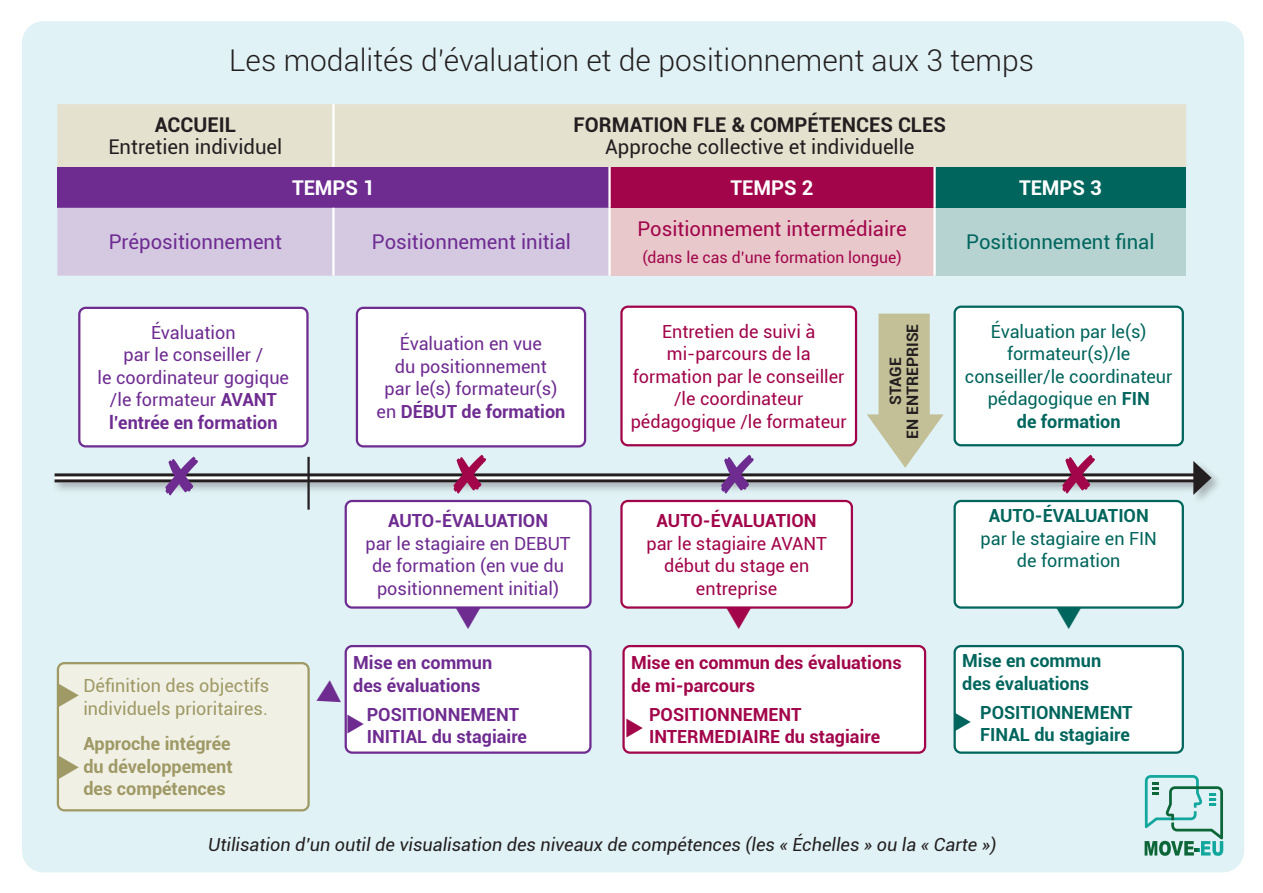
<style>
.page{position:relative;width:1263px;height:893px;background:#fff}
.page>*{position:absolute;margin:0;border:0;box-sizing:border-box;transform-origin:0 0}
._9-12_Roboto_reg_ss{font:300 30px "Roboto";color:#231f20}
.txt{font:20.25px "Roboto";color:#231f20}
.txt-2{font:20.25px "Roboto";color:#6e2c91}
.txt-3{font:700 20.25px "Roboto";color:#231f20}
.txt-4{font:20.25px "Roboto";color:#a2054a}
.txt-5{font:20.25px "Roboto";color:#00665d}
.txt-6{font:700 20.25px "Roboto";color:#fff}
.txt-7{font:18px/22.5px "Roboto";color:#6e2c91;text-align:center}
.txt-8{font:18px/22.6px "Roboto";color:#a2054a;text-align:center}
.txt-9{font:18px/22.6px "Roboto";color:#00665d;text-align:center}
.txt-10{font:italic 18px "Roboto";color:#231f20}
.txt-11{font:700 18px/22.6px "Roboto";color:#a2054a}
.txt-12{font:700 18px/22.6px "Roboto";color:#6e2c91}
.txt-13{font:700 18px/22.6px "Roboto";color:#00665d}
.txt-14{font:18px/22.5px "Roboto";color:#9e9965}
.txt-15{font:700 18px/22.5px "Roboto";color:#9e9965;text-align:justify}
.txt-16{font:15.75px "Roboto";color:#a2054a}
.txt-17{font:700 15.75px "Roboto";color:#231f20}
.s1{font-weight:700}
</style>
<div class="page">
<div style="left:22px;top:21px;width:1222px;height:851px;background:#e0f2f5;border-radius:21px"></div>
<svg style="left:1144px;top:775px;width:79px;height:81px"></svg>
<div style="left:57px;top:104px;width:1129px;height:63px;background:#e4e2cf"></div>
<div style="left:57px;top:167px;width:552px;height:41px;background:#6e2c91"></div>
<div style="left:609px;top:167px;width:325px;height:41px;background:#a2054a"></div>
<div style="left:934px;top:167px;width:252px;height:41px;background:#00665d"></div>
<div style="left:57px;top:208px;width:551px;height:68px;background:#d5c9e2"></div>
<div style="left:609px;top:208px;width:325px;height:68px;background:#e8c8cb"></div>
<div style="left:934px;top:208px;width:252px;height:68px;background:#b6d3d2"></div>
<hr style="left:332px;top:104px;width:3px;height:63px;background:#fff">
<hr style="left:608px;top:167px;width:3px;height:41px;background:#fff">
<hr style="left:933px;top:167px;width:3px;height:41px;background:#fff">
<hr style="left:332px;top:208px;width:3px;height:68px;background:#fff">
<hr style="left:608px;top:208px;width:3px;height:68px;background:#fff">
<hr style="left:933px;top:208px;width:3px;height:68px;background:#fff">
<div style="left:79px;top:308px;width:228px;height:138px;background:#fff;border-radius:6px"></div>
<div style="left:78px;top:307px;width:231px;height:140px;border:2px solid #6e2c91;border-radius:6px"></div>
<div style="left:357px;top:308px;width:228px;height:138px;background:#fff;border-radius:6px"></div>
<div style="left:356px;top:307px;width:230px;height:140px;border:2px solid #6e2c91;border-radius:6px"></div>
<div style="left:621px;top:307px;width:235px;height:138px;background:#fff;border-radius:6px"></div>
<div style="left:620px;top:306px;width:237px;height:140px;border:2px solid #a2054a;border-radius:6px"></div>
<div style="left:955px;top:307px;width:228px;height:138px;background:#fff;border-radius:6px"></div>
<div style="left:953px;top:306px;width:231px;height:140px;border:2px solid #00665d;border-radius:6px"></div>
<svg style="left:867px;top:314px;width:76px;height:145px"></svg>
<div style="left:52px;top:459px;width:1171px;height:46px;background:#231f20;opacity:.3"></div>
<svg style="left:55px;top:476px;width:1138px;height:3px;background:#e1e0e0"></svg>
<hr style="left:55px;top:473px;width:1145px;height:3px;background:#231f20">
<hr style="left:55px;top:479px;width:1145px;height:3px;background:#231f20">
<svg style="left:1193px;top:461px;width:19px;height:34px"></svg>
<div style="left:346px;top:646px;width:244px;height:107px;background:#fff;border-radius:6px"></div>
<div style="left:345px;top:645px;width:247px;height:109px;border:2px solid #6e2c91;border-radius:6px"></div>
<div style="left:623px;top:646px;width:302px;height:107px;background:#fff;border-radius:6px"></div>
<div style="left:622px;top:645px;width:304px;height:109px;border:2px solid #a2054a;border-radius:6px"></div>
<div style="left:955px;top:646px;width:228px;height:107px;background:#fff;border-radius:6px"></div>
<div style="left:953px;top:645px;width:231px;height:109px;border:2px solid #00665d;border-radius:6px"></div>
<svg style="left:165px;top:457px;width:33px;height:38px"></svg>
<hr style="left:307px;top:457px;width:3px;height:53px;background:#231f20">
<svg style="left:453px;top:455px;width:33px;height:38px"></svg>
<svg style="left:721px;top:455px;width:33px;height:38px"></svg>
<svg style="left:1062px;top:455px;width:33px;height:38px"></svg>
<div style="left:346px;top:501px;width:244px;height:106px;background:#fff;border-radius:6px"></div>
<div style="left:345px;top:500px;width:247px;height:109px;border:2px solid #6e2c91;border-radius:6px"></div>
<div style="left:621px;top:501px;width:231px;height:106px;background:#fff;border-radius:6px"></div>
<div style="left:620px;top:500px;width:233px;height:109px;border:2px solid #a2054a;border-radius:6px"></div>
<div style="left:955px;top:501px;width:228px;height:106px;background:#fff;border-radius:6px"></div>
<div style="left:953px;top:500px;width:231px;height:109px;border:2px solid #00665d;border-radius:6px"></div>
<div style="left:58px;top:663px;width:251px;height:147px;background:#f1f0e5;border-radius:6px"></div>
<div style="left:57px;top:662px;width:253px;height:149px;border:2px solid #9e9965;border-radius:6px"></div>
<svg style="left:456px;top:608px;width:24px;height:1px"></svg>
<svg style="left:726px;top:608px;width:25px;height:1px"></svg>
<svg style="left:1056px;top:608px;width:25px;height:1px"></svg>
<svg style="left:954px;top:713px;width:2px;height:19px"></svg>
<svg style="left:57px;top:683px;width:3px;height:25px"></svg>
<svg style="left:57px;top:755px;width:3px;height:25px"></svg>
<svg style="left:344px;top:680px;width:4px;height:53px"></svg>
<p class="_9-12_Roboto_reg_ss" style="left:229px;top:39px;width:806px">Les modalités d’évaluation et de positionnement aux 3 temps</p>
<p class="txt-3" style="left:155px;top:111px;width:83px">ACCUEIL</p>
<p class="txt" style="left:108px;top:133px;width:175px">Entretien individuel</p>
<p class="txt-3" style="left:574px;top:111px;width:374px">FORMATION FLE &amp; COMPÉTENCES CLES</p>
<p class="txt" style="left:605px;top:133px;width:311px">Approche collective et individuelle</p>
<p class="txt-6" style="left:292px;top:173px;width:84px">TEMPS 1</p>
<p class="txt-6" style="left:731px;top:173px;width:84px">TEMPS 2</p>
<p class="txt-6" style="left:1019px;top:173px;width:84px">TEMPS 3</p>
<p class="txt-2" style="left:109px;top:228px;width:175px">Prépositionnement</p>
<p class="txt-2" style="left:372px;top:228px;width:201px">Positionnement initial</p>
<p class="txt-4" style="left:637px;top:214px;width:271px">Positionnement intermédiaire</p>
<p class="txt-16" style="left:642px;top:246px;width:261px">(dans le cas d’une formation longue)</p>
<p class="txt-5" style="left:966px;top:228px;width:190px">Positionnement final</p>
<p class="txt-7" style="left:98px;top:320px;width:193px">Évaluation<br>par le conseiller /<br>le coordinateur gogique /le formateur <span class="s1">AVANT l’entrée en formation</span></p>
<p class="txt-7" style="left:377px;top:332px;width:190px">Évaluation en vue<br>du positionnement<br>par le(s) formateur(s) en <span class="s1">DÉBUT de formation</span></p>
<p class="txt-8" style="left:631px;top:319px;width:218px">Entretien de suivi à mi-parcours de la formation par le conseiller /le coordinateur pédagogique /le formateur</p>
<p class="txt-9" style="left:965px;top:319px;width:209px">Évaluation par le(s) formateur(s)/le conseiller/le coordinateur pédagogique en <span class="s1">FIN<br>de formation</span></p>
<p class="txt-17" style="left:901px;top:439px;width:116px;rotate:-90deg">EN ENTREPRISE</p>
<p class="txt-17" style="left:884px;top:405px;width:49px;rotate:-90deg">STAGE</p>
<p class="txt-14" style="left:83px;top:674px;width:187px">Définition des objectifs individuels prioritaires.</p>
<p class="txt-15" style="left:83px;top:731px;width:151px">Approche intégrée du développement des compétences</p>
<p class="txt-12" style="left:388px;top:509px;width:162px">AUTO-ÉVALUATION</p>
<p class="txt-7" style="left:365px;top:531px;width:207px">par le stagiaire en DEBUT de formation (en vue du positionnement initial)</p>
<p class="txt-12" style="left:353px;top:651px;width:141px">Mise en commun des évaluations</p>
<p class="txt-12" style="left:367px;top:702px;width:162px">POSITIONNEMENT<br>INITIAL du stagiaire</p>
<p class="txt-8" style="left:646px;top:509px;width:182px"><span class="s1">AUTO-ÉVALUATION </span>par le stagiaire AVANT début du stage en entreprise</p>
<p class="txt-13" style="left:989px;top:504px;width:162px">AUTO-ÉVALUATION</p>
<p class="txt-9" style="left:980px;top:526px;width:178px">par le stagiaire en FIN</p>
<p class="txt-9" style="left:1017px;top:549px;width:105px">de formation</p>
<p class="txt-11" style="left:631px;top:651px;width:272px">Mise en commun des évaluations de mi-parcours</p>
<p class="txt-11" style="left:649px;top:702px;width:233px">POSITIONNEMENT<br>INTERMEDIAIRE du stagiaire</p>
<p class="txt-13" style="left:962px;top:649px;width:141px">Mise en commun</p>
<p class="txt-13" style="left:962px;top:671px;width:129px">des évaluations</p>
<p class="txt-13" style="left:980px;top:700px;width:154px">POSITIONNEMENT<br>FINAL du stagiaire</p>
<p class="txt-10" style="left:208px;top:832px;width:790px">Utilisation d’un outil de visualisation des niveaux de compétences (les « Échelles » ou la « Carte »)</p>
</div>
